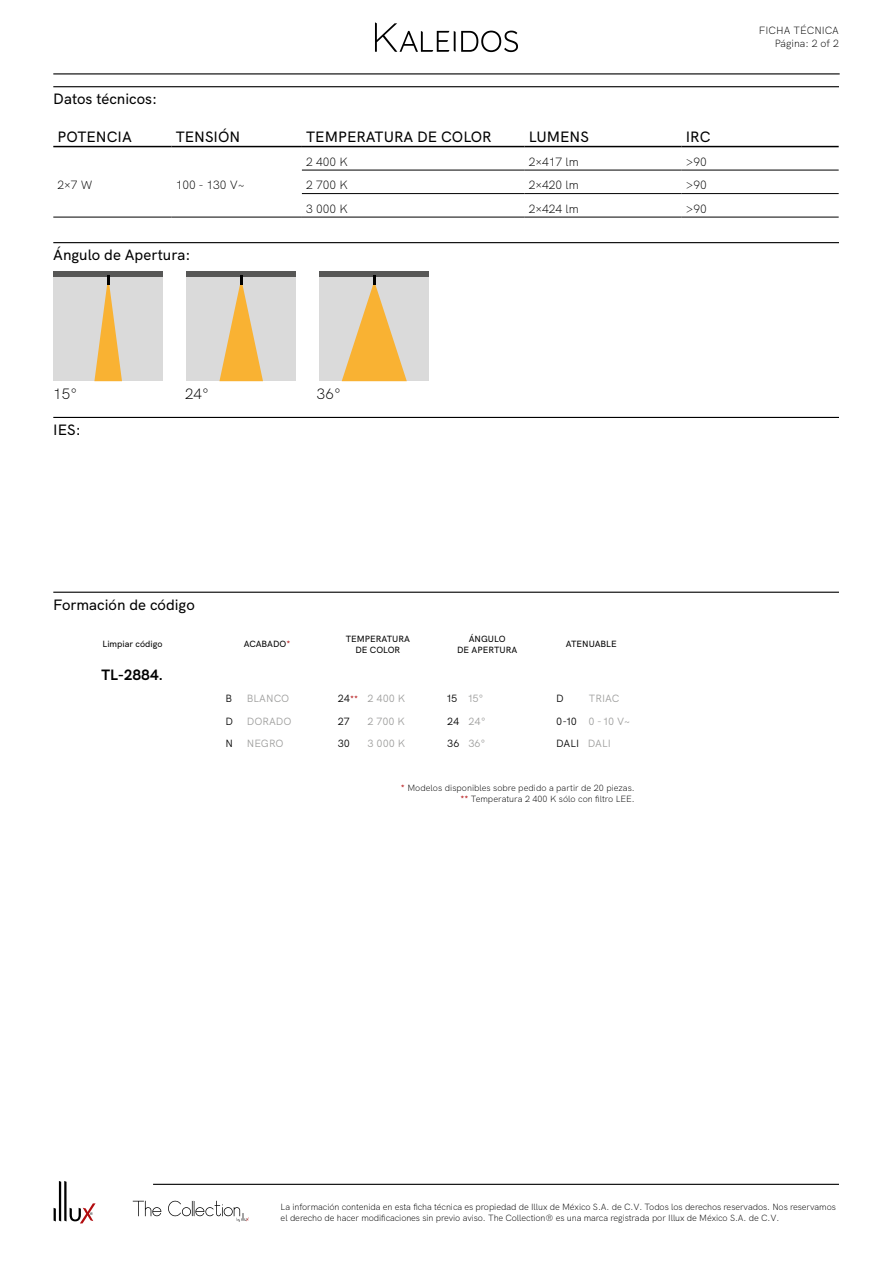
<style>
.page{position:relative;width:893px;height:1263px;background:#fff}
.page>*{position:absolute;margin:0;border:0;box-sizing:border-box;transform-origin:0 0}
.t1{font:500 15px "HK Grotesk";color:#000}
.t2{font:300 15px "HK Grotesk";color:#000}
.t3{font:700 15px "HK Grotesk";color:#000}
.t4{font:300 12px "HK Grotesk";color:#000}
.t5{font:10.5px "HK Grotesk";color:#9d9d9c}
.t6{font:300 10.5px/12.6px "HK Grotesk";color:#000;text-align:right}
.t7{font:10.5px "HK Grotesk";color:#000}
.t8{font:300 9px/10.8px "HK Grotesk";letter-spacing:-.01em;color:#000}
.t9{font:500 9px/10.8px "HK Grotesk";color:#000;text-align:center}
.s1{color:#b20d0f}
.s2{color:#000}
.s3{font-weight:500;font-size:9px;color:#b20d0f}
.s4{color:#9d9d9c}
.s5{font-weight:500;color:#b20d0f}
.s6{color:#010102}
</style>
<div class="page">
<hr style="left:153px;top:1184px;width:686px;height:1px;background:#000">
<hr style="left:53px;top:73px;width:787px;height:1px;background:#000">
<svg style="left:375px;top:22px;width:143px;height:30px"></svg>
<svg style="left:54px;top:1181px;width:42px;height:42px"></svg>
<svg style="left:133px;top:1201px;width:28px;height:15px"></svg>
<svg style="left:168px;top:1201px;width:81px;height:21px"></svg>
<hr style="left:53px;top:86px;width:786px;height:1px;background:#000">
<hr style="left:53px;top:242px;width:786px;height:1px;background:#000">
<hr style="left:53px;top:417px;width:786px;height:1px;background:#000">
<hr style="left:53px;top:592px;width:786px;height:1px;background:#000">
<hr style="left:302px;top:146px;width:222px;height:1px;background:#000">
<hr style="left:524px;top:146px;width:157px;height:1px;background:#000">
<hr style="left:681px;top:146px;width:158px;height:1px;background:#000">
<hr style="left:302px;top:170px;width:222px;height:1px;background:#000">
<hr style="left:524px;top:170px;width:157px;height:1px;background:#000">
<hr style="left:681px;top:170px;width:158px;height:1px;background:#000">
<hr style="left:302px;top:193px;width:222px;height:1px;background:#000">
<hr style="left:524px;top:193px;width:157px;height:1px;background:#000">
<hr style="left:681px;top:193px;width:158px;height:1px;background:#000">
<hr style="left:302px;top:217px;width:222px;height:1px;background:#000">
<hr style="left:524px;top:217px;width:157px;height:1px;background:#000">
<hr style="left:681px;top:217px;width:158px;height:1px;background:#000">
<hr style="left:171px;top:146px;width:131px;height:1px;background:#000">
<hr style="left:171px;top:217px;width:131px;height:1px;background:#000">
<hr style="left:53px;top:146px;width:118px;height:1px;background:#000">
<hr style="left:53px;top:217px;width:118px;height:1px;background:#000">
<div style="left:53px;top:271px;width:110px;height:110px;background:#dadada"></div>
<div style="left:53px;top:271px;width:110px;height:6px;background:#575756"></div>
<svg style="left:94px;top:275px;width:28px;height:106px"></svg>
<div style="left:186px;top:271px;width:110px;height:110px;background:#dadada"></div>
<div style="left:186px;top:271px;width:110px;height:6px;background:#575756"></div>
<svg style="left:219px;top:275px;width:44px;height:106px"></svg>
<div style="left:319px;top:271px;width:110px;height:110px;background:#dadada"></div>
<div style="left:319px;top:271px;width:110px;height:6px;background:#575756"></div>
<svg style="left:342px;top:275px;width:65px;height:106px"></svg>
<h1 class="t1" style="left:53px;top:87px;width:105px">Datos técnicos:</h1>
<h1 class="t1" style="left:58px;top:125px;width:76px">POTENCIA</h1>
<h1 class="t1" style="left:176px;top:125px;width:66px">TENSIÓN</h1>
<h1 class="t1" style="left:306px;top:125px;width:187px">TEMPERATURA DE COLOR</h1>
<h1 class="t1" style="left:529px;top:125px;width:62px">LUMENS</h1>
<h1 class="t1" style="left:686px;top:125px;width:26px">IRC</h1>
<h2 class="t4" style="left:58px;top:176px;width:37px">2×7 W</h2>
<h2 class="t4" style="left:176px;top:176px;width:71px">100 - 130 V~</h2>
<h2 class="t4" style="left:306px;top:152px;width:43px">2 400 K</h2>
<h2 class="t4" style="left:529px;top:152px;width:52px">2×417 lm</h2>
<h2 class="t4" style="left:686px;top:152px;width:23px">&gt;90</h2>
<h2 class="t4" style="left:306px;top:176px;width:43px">2 700 K</h2>
<h2 class="t4" style="left:529px;top:176px;width:52px">2×420 lm</h2>
<h2 class="t4" style="left:686px;top:176px;width:23px">&gt;90</h2>
<h2 class="t4" style="left:306px;top:199px;width:43px">3 000 K</h2>
<h2 class="t4" style="left:529px;top:199px;width:52px">2×424 lm</h2>
<h2 class="t4" style="left:686px;top:199px;width:23px">&gt;90</h2>
<h1 class="t1" style="left:53px;top:243px;width:139px">Ángulo de Apertura:</h1>
<h1 class="t2" style="left:53px;top:382px;width:26px">15°</h1>
<h1 class="t2" style="left:185px;top:382px;width:26px">24°</h1>
<h1 class="t2" style="left:317px;top:382px;width:26px">36°</h1>
<h1 class="t1" style="left:53px;top:418px;width:29px">IES:</h1>
<p class="t6" style="left:759px;top:23px;width:81px">FICHA TÉCNICA<br>Página: 2 of 2</p>
<h1 class="t1" style="left:53px;top:593px;width:143px">Formación de código</h1>
<p class="t9" style="left:103px;top:638px;width:61px">Limpiar código</p>
<p class="t9" style="left:244px;top:638px;width:48px">ACABADO<span class="s1">*</span></p>
<p class="t9" style="left:346px;top:633px;width:66px">TEMPERATURA<br>DE COLOR</p>
<p class="t9" style="left:457px;top:633px;width:62px">ÁNGULO<br>DE APERTURA</p>
<p class="t9" style="left:566px;top:638px;width:52px">ATENUABLE</p>
<h1 class="t3" style="left:102px;top:663px;width:63px">TL-2884.</h1>
<p class="t7" style="left:225px;top:690px;width:8px">B</p>
<p class="t5" style="left:247px;top:690px;width:44px">BLANCO</p>
<p class="t5" style="left:338px;top:690px;width:69px"><span class="s2">24</span><span class="s3">**</span> 2 400 K</p>
<p class="t5" style="left:447px;top:690px;width:38px"><span class="s2">15</span> 15°</p>
<p class="t7" style="left:556px;top:690px;width:9px">D</p>
<p class="t5" style="left:589px;top:690px;width:32px">TRIAC</p>
<p class="t7" style="left:225px;top:713px;width:9px">D</p>
<p class="t5" style="left:247px;top:713px;width:46px">DORADO</p>
<p class="t7" style="left:338px;top:713px;width:13px">27</p>
<p class="t5" style="left:368px;top:713px;width:39px">2 700 K</p>
<p class="t5" style="left:447px;top:713px;width:40px"><span class="s2">24</span> 24°</p>
<p class="t5" style="left:556px;top:713px;width:76px"><span class="s2">0-10</span> 0 - 10 V~</p>
<p class="t7" style="left:226px;top:735px;width:9px">N</p>
<p class="t5" style="left:247px;top:735px;width:38px">NEGRO</p>
<p class="t7" style="left:338px;top:735px;width:14px">30</p>
<p class="t5" style="left:368px;top:735px;width:39px">3 000 K</p>
<p class="t5" style="left:447px;top:735px;width:40px"><span class="s2">36</span> 36°</p>
<p class="t7" style="left:556px;top:735px;width:56px">DALI <span class="s4">DALI</span></p>
<p class="t8" style="left:401px;top:781px;width:235px;text-align:right"><span class="s5">*</span> Modelos disponibles sobre pedido a partir de 20 piezas. <span class="s5">**</span> <span class="s6">Temperatura 2 400 K sólo con filtro LEE</span>.</p>
<p class="t8" style="left:281px;top:1200px;width:557px">La información contenida en esta ficha técnica es propiedad de Illux de México S.A. de C.V. Todos los derechos reservados. Nos reservamos el derecho de hacer modificaciones sin previo aviso. The Collection® es una marca registrada por Illux de México S.A. de C.V.</p>
</div>
